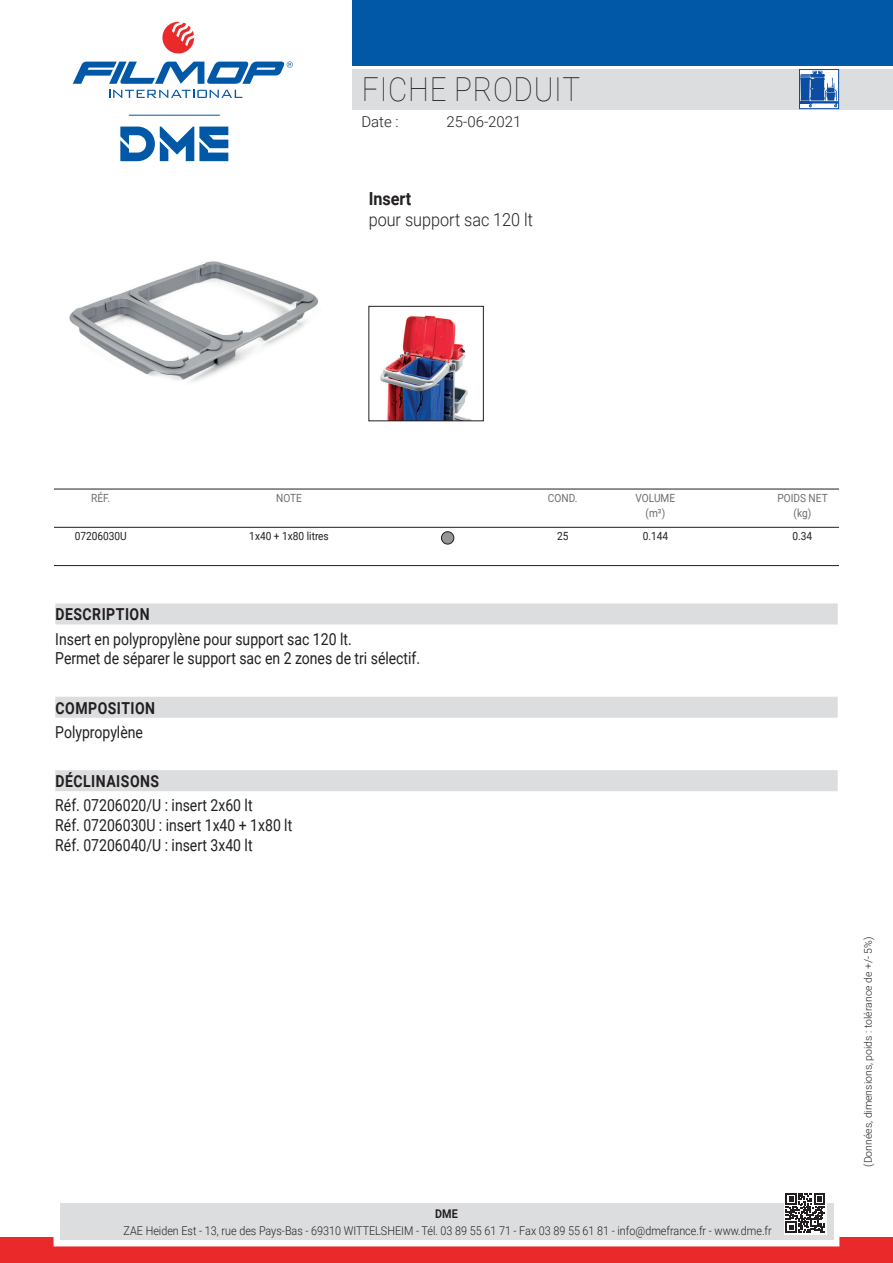
<style>
.page{position:relative;width:893px;height:1263px;background:#fff}
.page>*{position:absolute;margin:0;border:0;box-sizing:border-box;transform-origin:0 0}
.t1{font:100 33px "Roboto";letter-spacing:.025em;color:#231f20;scale:.9 1}
.t2{font:300 18px "Roboto";color:#231f20;scale:.9 1}
.t3{font:700 18px "Roboto";color:#231f20;scale:.9 1}
.t4{font:16.5px/19.8px "Roboto";color:#231f20;scale:.85 1}
.t5{font:700 16.5px "Roboto";letter-spacing:.035em;color:#231f20;scale:.85 1}
.t6{font:300 15px "Roboto";color:#231f20}
.t7{font:300 12px "Roboto";color:#231f20;scale:.9 1}
.t8{font:700 12px "Roboto";color:#231f20;scale:.9 1}
.t9{font:11.25px/15px "Roboto";color:#6c6d70;text-align:center;scale:.9 1}
.t10{font:11.25px "Roboto";color:#231f20;scale:.9 1}
.t11{font:300 10.5px "Roboto";color:#231f20}
</style>
<div class="page">
<div style="left:353px;top:69px;width:540px;height:40px;background:#dcdddf"></div>
<svg style="left:109px;top:90px;width:133px;height:8px"></svg>
<svg style="left:162px;top:22px;width:32px;height:32px"></svg>
<svg style="left:73px;top:61px;width:220px;height:23px"></svg>
<div style="left:353px;top:0;width:540px;height:66px;background:#0158a6"></div>
<div style="left:0;top:1237px;width:893px;height:26px;background:#e9292a"></div>
<div style="left:54px;top:1197px;width:785px;height:49px;border:12px solid #fff"></div>
<div style="left:60px;top:1203px;width:773px;height:37px;background:#dcdddf"></div>
<svg style="left:120px;top:126px;width:108px;height:35px"></svg>
<hr style="left:129px;top:115px;width:91px;height:1px;background:#0158a6">
<svg style="left:784px;top:1193px;width:42px;height:41px"></svg>
<svg style="left:786px;top:1193px;width:39px;height:39px;background:#706e6f"></svg>
<svg style="left:799px;top:69px;width:40px;height:40px"></svg>
<svg style="left:800px;top:71px;width:38px;height:36px"></svg>
<img style="left:69px;top:261px;width:250px;height:121px">
<img style="left:380px;top:315px;width:89px;height:104px">
<div style="left:369px;top:306px;width:114px;height:115px;border:1px solid #231f20"></div>
<div style="left:55px;top:603px;width:783px;height:21px;background:#dcdddf"></div>
<div style="left:55px;top:697px;width:783px;height:21px;background:#dcdddf"></div>
<div style="left:55px;top:770px;width:783px;height:21px;background:#dcdddf"></div>
<hr style="left:54px;top:489px;width:785px;height:1px;background:#231f20">
<hr style="left:54px;top:565px;width:785px;height:1px;background:#231f20">
<hr style="left:54px;top:527px;width:785px;height:1px;background:#231f20">
<div style="left:441px;top:532px;width:13px;height:12px;background:#939598;border-radius:50%"></div>
<div style="left:441px;top:531px;width:13px;height:13px;border:1px solid #231f20;border-radius:50%"></div>
<h1 class="t1" style="left:362px;top:67px;width:244px">FICHE PRODUIT</h1>
<p class="t6" style="left:361px;top:111px;width:39px">Date :</p>
<p class="t6" style="left:446px;top:111px;width:77px">25-06-2021</p>
<p class="t3" style="left:369px;top:186px;width:49px">Insert</p>
<p class="t2" style="left:369px;top:207px;width:184px">pour support sac 120 lt</p>
<p class="t9" style="left:91px;top:490px;width:23px">RÉF.</p>
<p class="t10" style="left:75px;top:528px;width:59px">07206030U</p>
<p class="t9" style="left:276px;top:490px;width:30px">NOTE</p>
<p class="t10" style="left:249px;top:528px;width:90px">1x40 + 1x80 litres</p>
<p class="t5" style="left:56px;top:603px;width:112px">DESCRIPTION</p>
<p class="t4" style="left:55px;top:628px;width:431px">Insert en polypropylène pour support sac 120 lt.<br>Permet de séparer le support sac en 2 zones de tri sélectif.</p>
<p class="t5" style="left:56px;top:696px;width:119px">COMPOSITION</p>
<p class="t4" style="left:55px;top:721px;width:105px">Polypropylène</p>
<p class="t5" style="left:56px;top:770px;width:123px">DÉCLINAISONS</p>
<p class="t4" style="left:55px;top:795px;width:280px">Réf. 07206020/U : insert 2x60 lt<br>Réf. 07206030U : insert 1x40 + 1x80 lt<br>Réf. 07206040/U : insert 3x40 lt</p>
<p class="t9" style="left:548px;top:490px;width:34px">COND.</p>
<p class="t10" style="left:557px;top:528px;width:14px">25</p>
<p class="t9" style="left:636px;top:490px;width:46px">VOLUME (m³)</p>
<p class="t10" style="left:643px;top:528px;width:30px">0.144</p>
<p class="t9" style="left:777px;top:490px;width:57px">POIDS NET (kg)</p>
<p class="t10" style="left:792px;top:528px;width:23px">0.34</p>
<p class="t8" style="left:435px;top:1206px;width:27px">DME</p>
<p class="t7" style="left:124px;top:1222px;width:722px">ZAE Heiden Est - 13, rue des Pays-Bas - 69310 WITTELSHEIM - Tél. 03 89 55 61 71 - Fax 03 89 55 61 81 - info@dmefrance.fr - www.dme.fr</p>
<p class="t11" style="left:861px;top:1167px;width:232px;rotate:-90deg">(Données, dimensions, poids : tolérance de +/- 5%)</p>
</div>
